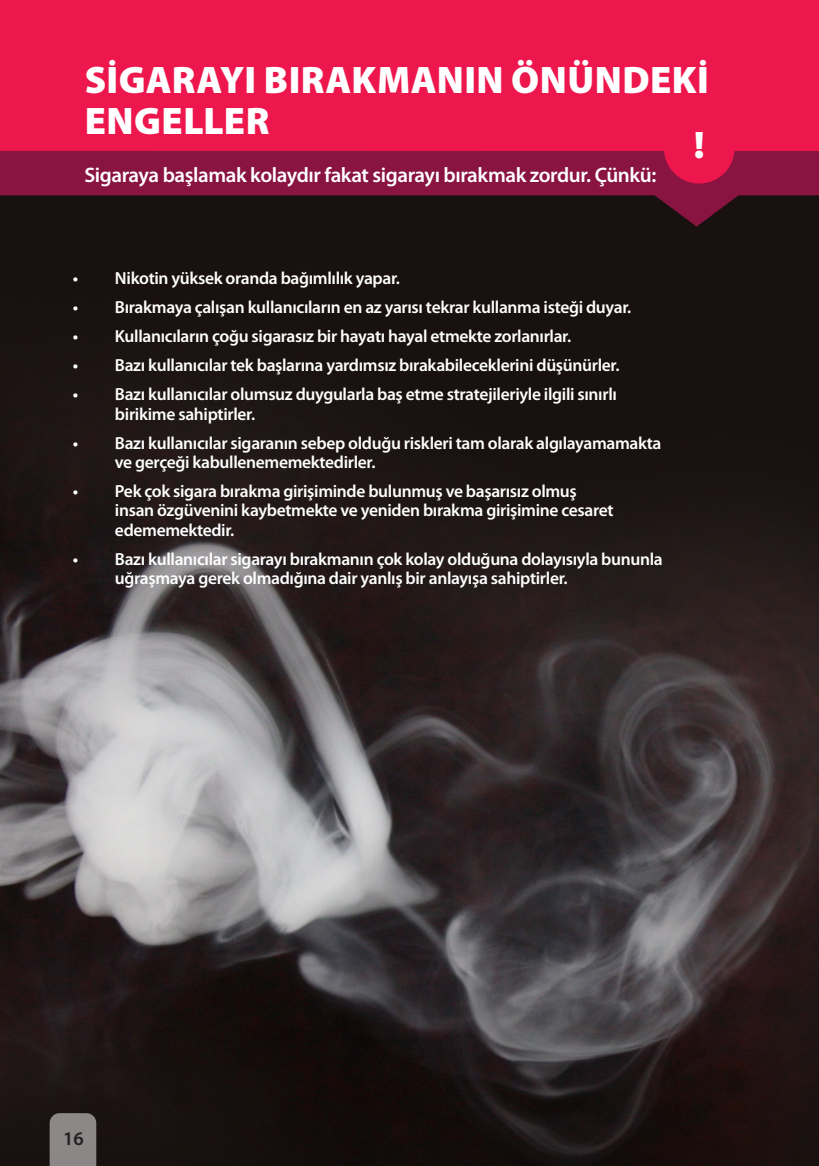
<style>
.page{position:relative;width:819px;height:1166px;background:#fff}
.page>*{position:absolute;margin:0;border:0;box-sizing:border-box;transform-origin:0 0}
.t1{font:900 38.5px/40.2px "Myriad Pro";letter-spacing:.01em;color:#fff}
.t2{font:600 21px "Myriad Pro";letter-spacing:-.02em;color:#fff}
.t3{font:600 19.25px "Myriad Pro";color:#231f20}
.t4{font:600 17.5px/19.2px "Myriad Pro";letter-spacing:-.02em;color:#fff}
</style>
<div class="page">
<img style="left:0;top:227px;width:818px;height:939px">
<svg style="left:0;top:151px;width:819px;height:76px;background:#5b122c"></svg>
<div style="left:0;top:0;width:819px;height:151px;background:#ed174d"></div>
<div style="left:663px;top:113px;width:71px;height:71px;background:#ed174d;border-radius:50%"></div>
<div style="left:50px;top:1113px;width:46px;height:53px;background:#8b8786"></div>
<h1 class="t1" style="left:85px;top:61px;width:625px">SİGARAYI BIRAKMANIN ÖNÜNDEKİ<br>ENGELLER</h1>
<p class="t2" style="left:84px;top:164px;width:573px">Sigaraya başlamak kolaydır fakat sigarayı bırakmak zordur. Çünkü:</p>
<h1 class="t1" style="left:693px;top:126px;width:12px">!</h1>
<p class="t4" style="left:73px;top:268px;width:328px">• Nikotin yüksek oranda bağımlılık yapar.</p>
<p class="t4" style="left:73px;top:298px;width:560px">• Bırakmaya çalışan kullanıcıların en az yarısı tekrar kullanma isteği duyar.</p>
<p class="t4" style="left:73px;top:327px;width:500px">• Kullanıcıların çoğu sigarasız bir hayatı hayal etmekte zorlanırlar.</p>
<p class="t4" style="left:73px;top:356px;width:548px">• Bazı kullanıcılar tek başlarına yardımsız bırakabileceklerini düşünürler.</p>
<p class="t4" style="left:115px;top:385px;width:503px;text-indent:-42px">• Bazı kullanıcılar olumsuz duygularla baş etme stratejileriyle ilgili sınırlı birikime sahiptirler.</p>
<p class="t4" style="left:115px;top:434px;width:548px;text-indent:-42px">• Bazı kullanıcılar sigaranın sebep olduğu riskleri tam olarak algılayamamakta ve gerçeği kabullenememektedirler.</p>
<p class="t4" style="left:115px;top:482px;width:500px;text-indent:-42px">• Pek çok sigara bırakma girişiminde bulunmuş ve başarısız olmuş insan özgüvenini kaybetmekte ve yeniden bırakma girişimine cesaret edememektedir.</p>
<p class="t4" style="left:115px;top:550px;width:549px;text-indent:-42px">• Bazı kullanıcılar sigarayı bırakmanın çok kolay olduğuna dolayısıyla bununla uğraşmaya gerek olmadığına dair yanlış bir anlayışa sahiptirler.</p>
<p class="t3" style="left:63px;top:1129px;width:22px">16</p>
</div>
